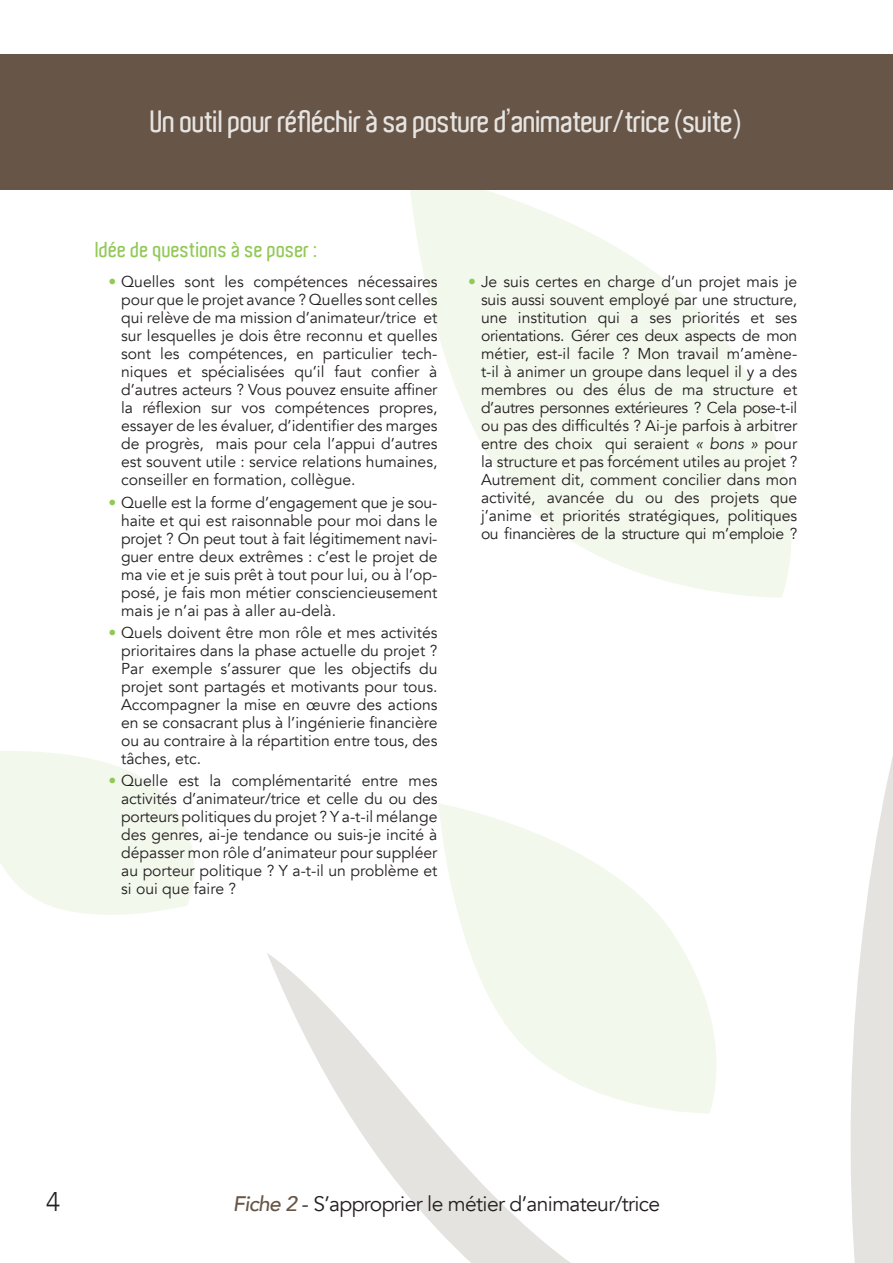
<style>
.page{position:relative;width:893px;height:1263px;background:#fff}
.page>*{position:absolute;margin:0;border:0;box-sizing:border-box;transform-origin:0 0}
.t1{font:600 30px "Aldo";letter-spacing:-.03em;color:#fff}
.Style_de_paragraphe{font:300 27px "Avenir";color:#231f20}
.TEXTE_FIN{font:21px "Avenir";letter-spacing:-.03em;color:#231f20}
.titre2{font:600 21px "Aldo";color:#91c955}
.texte_retrait{font:15.75px/18px "Avenir";color:#231f20;text-align:justify}
.s1{color:#91c955}
.s2{font-style:italic}
.s3{font-weight:500;font-style:italic;color:#675547}
</style>
<div class="page">
<svg style="left:824px;top:189px;width:69px;height:1074px"></svg>
<svg style="left:267px;top:953px;width:303px;height:310px"></svg>
<svg style="left:408px;top:189px;width:416px;height:409px;fill:#f2f8ec"></svg>
<svg style="left:439px;top:804px;width:278px;height:311px;fill:#f2f8ec"></svg>
<svg style="left:0;top:751px;width:194px;height:164px"></svg>
<div style="left:0;top:54px;width:893px;height:135px;background:#675547"></div>
<h1 class="t1" style="left:151px;top:105px;width:593px">Un outil pour réfléchir à sa posture d’animateur/trice (suite)</h1>
<p class="titre2" style="left:96px;top:237px;width:224px">Idée de questions à se poser :</p>
<p class="texte_retrait" style="left:121px;top:273px;width:318px;text-indent:-13px"><span class="s1">•</span> Quelles sont les compétences nécessaires pour que le projet avance ? Quelles sont celles qui relève de ma mission d’animateur/trice et sur lesquelles je dois être reconnu et quelles sont les compétences, en particulier tech&shy;niques et spécialisées qu’il faut confier à d’autres acteurs ? Vous pouvez ensuite affiner la réflexion sur vos compétences propres, essayer de les évaluer, d’identifier des marges de progrès, mais pour cela l’appui d’autres est souvent utile : service relations humaines, conseiller en formation, collègue.</p>
<p class="texte_retrait" style="left:121px;top:494px;width:318px;text-indent:-13px"><span class="s1">•</span> Quelle est la forme d’engagement que je sou&shy;haite et qui est raisonnable pour moi dans le projet ? On peut tout à fait légitimement navi&shy;guer entre deux extrêmes : c’est le projet de ma vie et je suis prêt à tout pour lui, ou à l’op&shy;posé, je fais mon métier consciencieusement mais je n’ai pas à aller au-delà.</p>
<p class="texte_retrait" style="left:121px;top:624px;width:318px;text-indent:-13px"><span class="s1">•</span> Quels doivent être mon rôle et mes activités prioritaires dans la phase actuelle du projet ?<br>Par exemple s’assurer que les objectifs du projet sont partagés et motivants pour tous.<br>Accompagner la mise en œuvre des actions en se consacrant plus à l’ingénierie financière ou au contraire à la répartition entre tous, des tâches, etc.</p>
<p class="texte_retrait" style="left:121px;top:772px;width:318px;text-indent:-13px"><span class="s1">•</span> Quelle est la complémentarité entre mes activités d’animateur/trice et celle du ou des porteurs politiques du projet ? Y a-t-il mélange des genres, ai-je tendance ou suis-je incité à dépasser mon rôle d’animateur pour suppléer au porteur politique ? Y a-t-il un problème et si oui que faire ?</p>
<p class="texte_retrait" style="left:481px;top:273px;width:318px;text-indent:-13px"><span class="s1">•</span> Je suis certes en charge d’un projet mais je suis aussi souvent employé par une structure, une institution qui a ses priorités et ses orientations. Gérer ces deux aspects de mon métier, est-il facile ? Mon travail m’amène&shy;t-il à animer un groupe dans lequel il y a des membres ou des élus de ma structure et d’autres personnes extérieures ? Cela pose-t-il ou pas des difficultés ? Ai-je parfois à arbitrer entre des choix qui seraient <span class="s2">« bons »</span> pour la structure et pas forcément utiles au projet ?<br>Autrement dit, comment concilier dans mon activité, avancée du ou des projets que j’anime et priorités stratégiques, politiques ou financières de la structure qui m’emploie ?</p>
<p class="Style_de_paragraphe" style="left:46px;top:1186px;width:16px">4</p>
<p class="TEXTE_FIN" style="left:233px;top:1192px;width:429px"><span class="s3">Fiche 2</span> - S’approprier le métier d’animateur/trice</p>
</div>
